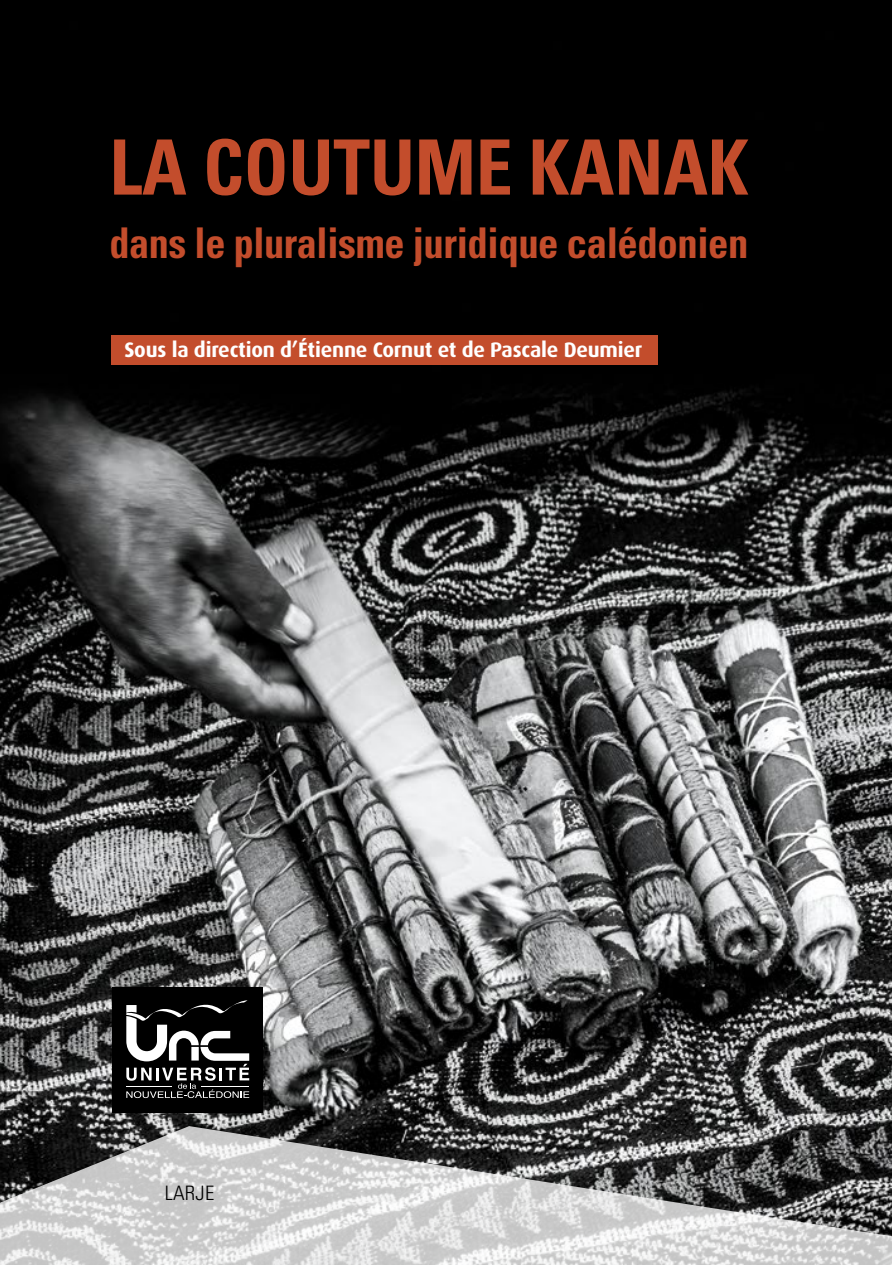
<style>
.page{position:relative;width:892px;height:1265px;background:#fff}
.page>*{position:absolute;margin:0;border:0;box-sizing:border-box;transform-origin:0 0}
.t1{font:700 condensed 76.3px "Univers";color:#c34d2c;scale:.96 1}
.t2{font:700 condensed 42.35px "Univers";letter-spacing:-.01em;color:#c34d2c;scale:.95 1}
.t3{font:700 21px "Dax";letter-spacing:-.01em;color:#fff}
.t4{font:300 condensed 19.95px "Univers";letter-spacing:.01em;color:#000;scale:1.05 1}
</style>
<div class="page">
<img style="left:0;top:0;width:891px;height:1126px">
<svg style="left:0;top:1126px;width:891px;height:139px;background:#a2a2a2"></svg>
<div style="left:112px;top:335px;width:546px;height:29px;background:#c34d2c"></div>
<div style="left:112px;top:987px;width:150px;height:126px;background:#000"></div>
<svg style="left:126px;top:1000px;width:123px;height:98px"></svg>
<h1 class="t1" style="left:109px;top:121px;width:667px">LA COUTUME KANAK</h1>
<h2 class="t2" style="left:109px;top:217px;width:674px">dans le pluralisme juridique calédonien</h2>
<p class="t3" style="left:124px;top:338px;width:519px">Sous la direction d’Étienne Cornut et de Pascale Deumier</p>
<p class="t4" style="left:165px;top:1181px;width:49px">LARJE</p>
</div>
